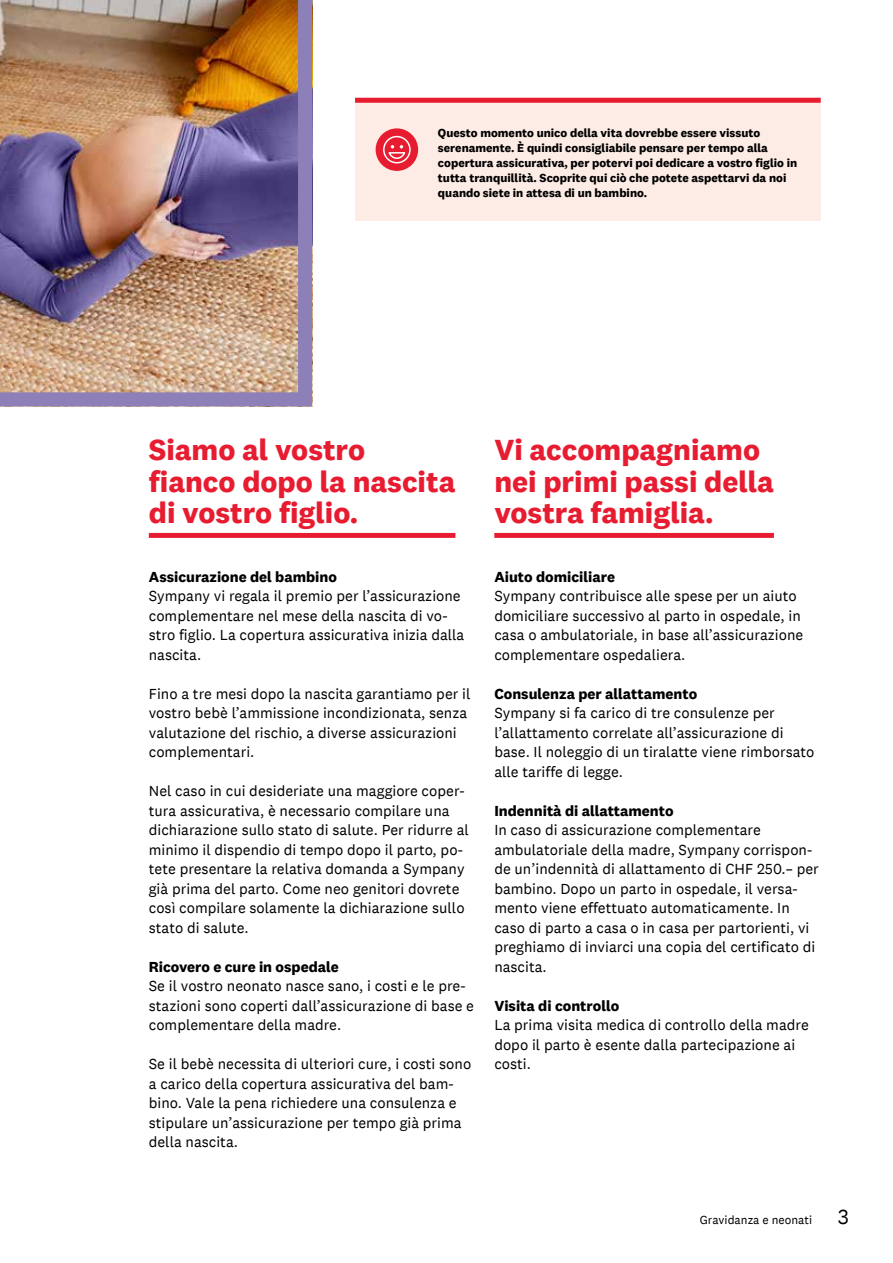
<style>
.page{position:relative;width:893px;height:1263px;background:#fff}
.page>*{position:absolute;margin:0;border:0;box-sizing:border-box;transform-origin:0 0}
.t1{font:700 30px/31.5px "National 2";color:#e81c30}
.t2{font:15px/19.5px "National 2";color:#000}
.t3{font:700 15px "National 2";color:#000}
.t4{font:700 12px/15px "National 2";color:#000}
.t5{font:12px "National 2";color:#000}
.s1{font-size:21px}
</style>
<div class="page">
<div style="left:149px;top:533px;width:306px;height:5px;background:#e81c30"></div>
<div style="left:494px;top:533px;width:280px;height:5px;background:#e81c30"></div>
<img style="left:0;top:0;width:312px;height:406px">
<div style="left:355px;top:98px;width:466px;height:123px;background:#fdece6"></div>
<div style="left:376px;top:128px;width:42px;height:43px;background:#e81c30;border-radius:50%"></div>
<svg style="left:383px;top:135px;width:28px;height:29px"></svg>
<div style="left:355px;top:98px;width:466px;height:5px;background:#e81c30"></div>
<p class="t4" style="left:438px;top:125px;width:361px">Questo momento unico della vita dovrebbe essere vissuto serenamente. È quindi consigliabile pensare per tempo alla copertura assicurativa, per potervi poi dedicare a vostro figlio in tutta tranquillità. Scoprite qui ciò che potete aspettarvi da noi quando siete in attesa di un bambino.</p>
<h1 class="t1" style="left:149px;top:434px;width:308px">Siamo al vostro fianco dopo la nascita di vostro figlio.</h1>
<h1 class="t1" style="left:494px;top:434px;width:281px">Vi accompagniamo nei primi passi della vostra famiglia.</h1>
<p class="t3" style="left:149px;top:567px;width:190px">Assicurazione del bambino</p>
<p class="t2" style="left:149px;top:586px;width:317px">Sympany vi regala il premio per l’assicurazione complementare nel mese della nascita di vo&shy;stro figlio. La copertura assicurativa inizia dalla nascita.</p>
<p class="t2" style="left:149px;top:684px;width:323px">Fino a tre mesi dopo la nascita garantiamo per il vostro bebè l’ammissione incondizionata, senza valutazione del rischio, a diverse assicurazioni complementari.</p>
<p class="t2" style="left:149px;top:781px;width:322px">Nel caso in cui desideriate una maggiore coper&shy;tura assicurativa, è necessario compilare una dichiarazione sullo stato di salute. Per ridurre al minimo il dispendio di tempo dopo il parto, po&shy;tete presentare la relativa domanda a Sympany già prima del parto. Come neo genitori dovrete così compilare solamente la dichiarazione sullo stato di salute.</p>
<p class="t3" style="left:149px;top:957px;width:192px">Ricovero e cure in ospedale</p>
<p class="t2" style="left:149px;top:976px;width:327px">Se il vostro neonato nasce sano, i costi e le pre&shy;stazioni sono coperti dall’assicurazione di base e complementare della madre.</p>
<p class="t2" style="left:149px;top:1054px;width:324px">Se il bebè necessita di ulteriori cure, i costi sono a carico della copertura assicurativa del bam&shy;bino. Vale la pena richiedere una consulenza e stipulare un’assicurazione per tempo già prima della nascita.</p>
<p class="t3" style="left:494px;top:567px;width:122px">Aiuto domiciliare</p>
<p class="t2" style="left:494px;top:586px;width:310px">Sympany contribuisce alle spese per un aiuto domiciliare successivo al parto in ospedale, in casa o ambulatoriale, in base all’assicurazione complementare ospedaliera.</p>
<p class="t3" style="left:494px;top:684px;width:204px">Consulenza per allattamento</p>
<p class="t2" style="left:494px;top:703px;width:322px">Sympany si fa carico di tre consulenze per l’allattamento correlate all’assicurazione di base. Il noleggio di un tiralatte viene rimborsato alle tariffe di legge.</p>
<p class="t3" style="left:494px;top:801px;width:181px">Indennità di allattamento</p>
<p class="t2" style="left:494px;top:820px;width:326px">In caso di assicurazione complementare ambulatoriale della madre, Sympany corrispon&shy;de un’indennità di allattamento di CHF 250.– per bambino. Dopo un parto in ospedale, il versa&shy;mento viene effettuato automaticamente. In caso di parto a casa o in casa per partorienti, vi preghiamo di inviarci una copia del certificato di nascita.</p>
<p class="t3" style="left:494px;top:996px;width:126px">Visita di controllo</p>
<p class="t2" style="left:494px;top:1015px;width:316px">La prima visita medica di controllo della madre dopo il parto è esente dalla partecipazione ai costi.</p>
<p class="t5" style="left:700px;top:1212px;width:151px">Gravidanza e neonati <span class="s1">3</span></p>
</div>
